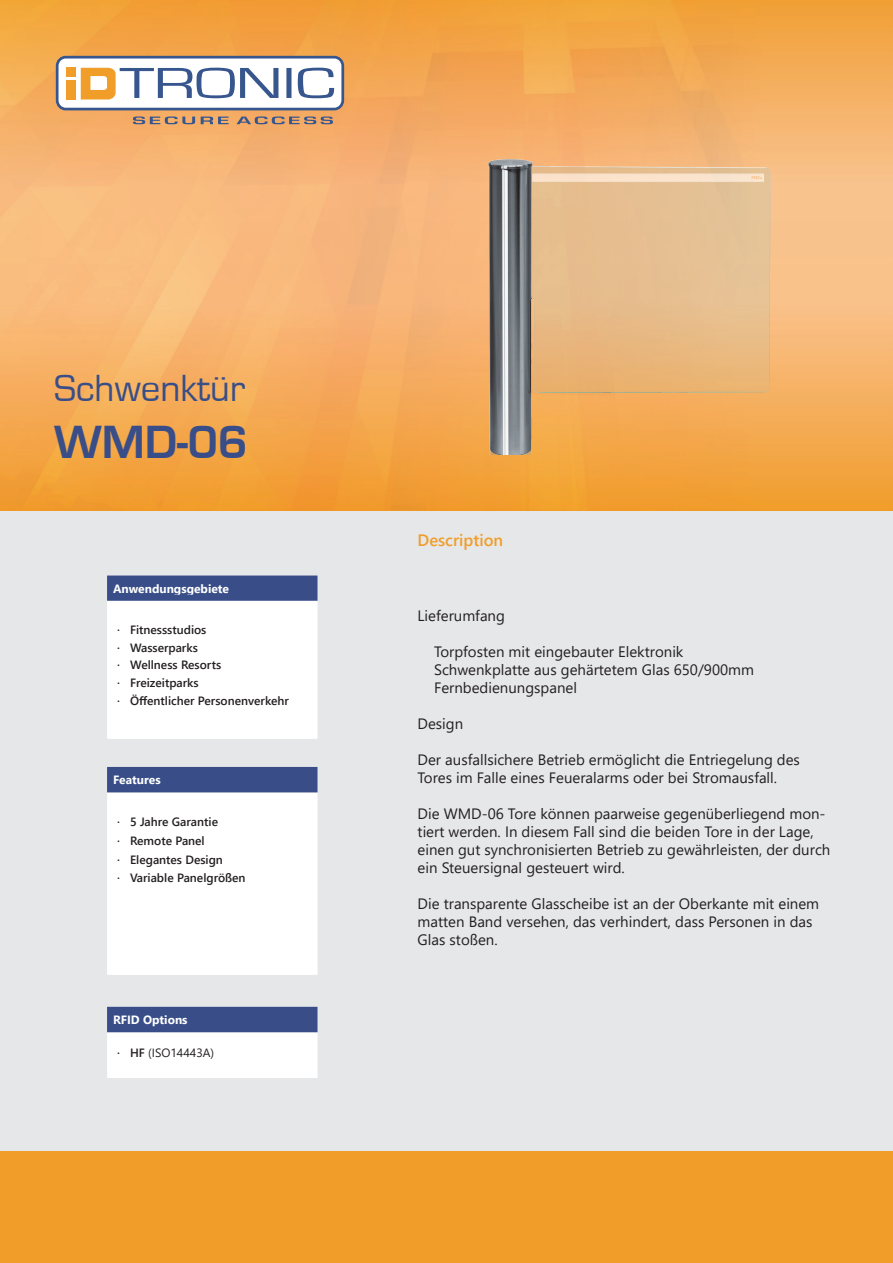
<style>
.page{position:relative;width:893px;height:1263px;background:#fff}
.page>*{position:absolute;margin:0;border:0;box-sizing:border-box;transform-origin:0 0}
.t1{font:700 48px "Eurostile T";color:#394e88}
.t2{font:39px "Eurostile T";color:#394e88}
.t3{font:600 18px "Minion Pro";color:#231f20}
.Headline_Orange{font:600 16.5px "Segoe UI";color:#f09d29}
.t4{font:15px/18px "Segoe UI";color:#231f20}
.t5{font:600 12px "Segoe UI";color:#231f20}
.Headline_White{font:700 12px "Segoe UI";color:#fff}
.t6{font:12px "Segoe UI";color:#231f20}
.s1{font-weight:600}
</style>
<div class="page">
<div style="left:0;top:1px;width:893px;height:1262px;background:#e6e7e9"></div>
<img style="left:0;top:0;width:893px;height:510px">
<div style="left:0;top:1152px;width:893px;height:111px;background:#f09d29"></div>
<div style="left:57px;top:57px;width:286px;height:52px;background:#fff;border-radius:9px"></div>
<div style="left:56px;top:56px;width:288px;height:54px;border:3px solid #38568e;border-radius:9px"></div>
<div style="left:67px;top:68px;width:9px;height:9px;background:#f09d29"></div>
<div style="left:67px;top:80px;width:9px;height:19px;background:#f09d29"></div>
<svg style="left:81px;top:68px;width:253px;height:31px"></svg>
<svg style="left:133px;top:116px;width:62px;height:8px"></svg>
<svg style="left:201px;top:117px;width:28px;height:7px"></svg>
<svg style="left:237px;top:116px;width:96px;height:8px"></svg>
<div style="left:110px;top:770px;width:205px;height:202px;background:#fff"></div>
<div style="left:107px;top:767px;width:211px;height:208px;border:6px solid #fff"></div>
<div style="left:110px;top:770px;width:205px;height:19px;background:#394e88"></div>
<div style="left:107px;top:767px;width:211px;height:25px;border:6px solid #394e88"></div>
<div style="left:110px;top:1010px;width:205px;height:65px;background:#fff"></div>
<div style="left:107px;top:1007px;width:211px;height:71px;border:6px solid #fff"></div>
<div style="left:110px;top:1010px;width:205px;height:19px;background:#394e88"></div>
<div style="left:107px;top:1007px;width:211px;height:25px;border:6px solid #394e88"></div>
<div style="left:110px;top:578px;width:205px;height:158px;background:#fff"></div>
<div style="left:107px;top:575px;width:211px;height:164px;border:6px solid #fff"></div>
<div style="left:110px;top:578px;width:205px;height:20px;background:#394e88"></div>
<div style="left:107px;top:575px;width:211px;height:26px;border:6px solid #394e88"></div>
<img style="left:421px;top:82px;width:416px;height:373px">
<p class="t2" style="left:54px;top:367px;width:193px">Schwenktür</p>
<p class="t1" style="left:54px;top:416px;width:196px">WMD-06</p>
<p class="Headline_White" style="left:113px;top:577px;width:118px">Anwendungsgebiete</p>
<p class="t5" style="left:117px;top:618px;width:91px">· Fitnessstudios</p>
<p class="t5" style="left:117px;top:636px;width:82px">· Wasserparks</p>
<p class="t5" style="left:117px;top:654px;width:105px">· Wellness Resorts</p>
<p class="t5" style="left:117px;top:672px;width:83px">· Freizeitparks</p>
<p class="t5" style="left:117px;top:689px;width:173px">· Öffentlicher Personenverkehr</p>
<p class="Headline_White" style="left:113px;top:768px;width:49px">Features</p>
<p class="t5" style="left:117px;top:811px;width:102px">· 5 Jahre Garantie</p>
<p class="t5" style="left:117px;top:829px;width:89px">· Remote Panel</p>
<p class="t5" style="left:117px;top:848px;width:107px">· Elegantes Design</p>
<p class="t5" style="left:117px;top:867px;width:130px">· Variable Panelgrößen</p>
<p class="Headline_White" style="left:113px;top:1008px;width:76px">RFID Options</p>
<p class="t3" style="left:117px;top:1008px;width:6px">·</p>
<p class="t6" style="left:117px;top:1041px;width:98px"><span class="s1">· HF</span> (ISO14443A)</p>
<p class="Headline_Orange" style="left:418px;top:524px;width:87px">Description</p>
<p class="t4" style="left:418px;top:606px;width:89px">Lieferumfang</p>
<p class="t4" style="left:434px;top:642px;width:251px">Torpfosten mit eingebauter Elektronik</p>
<p class="t4" style="left:434px;top:660px;width:321px">Schwenkplatte aus gehärtetem Glas 650/900mm</p>
<p class="t4" style="left:434px;top:678px;width:144px">Fernbedienungspanel</p>
<p class="t4" style="left:418px;top:714px;width:47px">Design</p>
<p class="t4" style="left:418px;top:750px;width:384px">Der ausfallsichere Betrieb ermöglicht die Entriegelung des<br>Tores im Falle eines Feueralarms oder bei Stromausfall.</p>
<p class="t4" style="left:418px;top:804px;width:414px">Die WMD-06 Tore können paarweise gegenüberliegend mon&shy;tiert werden. In diesem Fall sind die beiden Tore in der Lage, einen gut synchronisierten Betrieb zu gewährleisten, der durch ein Steuersignal gesteuert wird.</p>
<p class="t4" style="left:418px;top:894px;width:403px">Die transparente Glasscheibe ist an der Oberkante mit einem matten Band versehen, das verhindert, dass Personen in das<br>Glas stoßen.</p>
</div>
